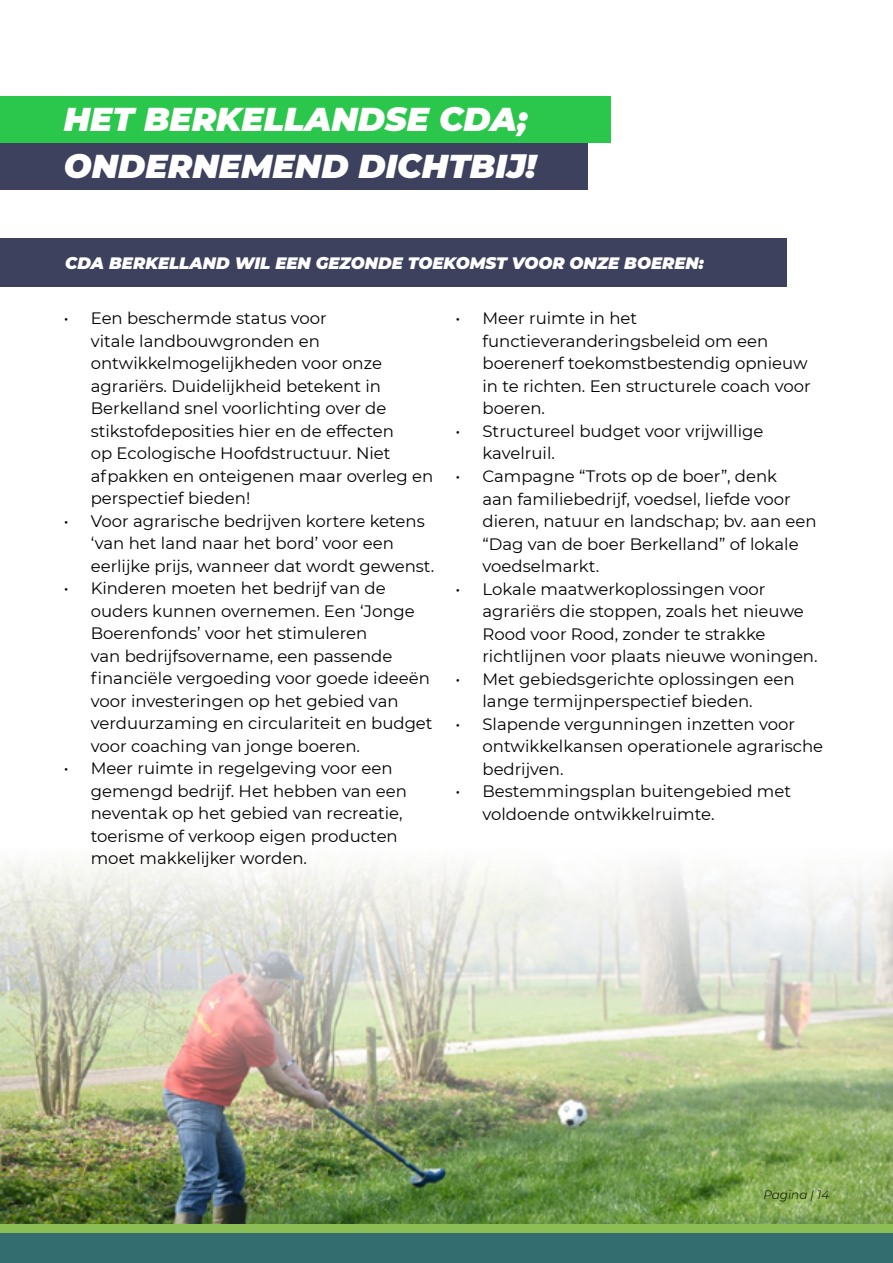
<style>
.page{position:relative;width:893px;height:1263px;background:#fff}
.page>*{position:absolute;margin:0;border:0;box-sizing:border-box;transform-origin:0 0}
.t1{font:italic 900 33px/46.8px "Montserrat";color:#fff}
.t2{font:16.5px/22.5px "Montserrat";color:#000}
.t3{font:italic 900 16.5px "Montserrat";color:#fff}
.t4{font:italic 300 12px "Montserrat";color:#000}
</style>
<div class="page">
<img style="left:0;top:863px;width:893px;height:362px">
<div style="left:0;top:1225px;width:893px;height:8px;background:#8dbe56"></div>
<div style="left:0;top:1233px;width:893px;height:30px;background:#336d70"></div>
<div style="left:0;top:96px;width:611px;height:47px;background:#2bc74d"></div>
<div style="left:0;top:143px;width:587px;height:47px;background:#3d415d"></div>
<div style="left:0;top:239px;width:786px;height:48px;background:#3d415d"></div>
<h1 class="t1" style="left:64px;top:94px;width:474px">HET BERKELLANDSE CDA;<br>ONDERNEMEND DICHTBIJ!</h1>
<p class="t3" style="left:65px;top:251px;width:640px">CDA BERKELLAND WIL EEN GEZONDE TOEKOMST VOOR ONZE BOEREN:</p>
<p class="t2" style="left:91px;top:307px;width:344px;text-indent:-27px">• Een beschermde status voor<br>vitale landbouwgronden en ontwikkelmogelijkheden voor onze agrariërs. Duidelijkheid betekent in Berkelland snel voorlichting over de stikstofdeposities hier en de effecten<br>op Ecologische Hoofdstructuur. Niet afpakken en onteigenen maar overleg en perspectief bieden!</p>
<p class="t2" style="left:91px;top:509px;width:345px;text-indent:-27px">• Voor agrarische bedrijven kortere ketens ‘van het land naar het bord’ voor een eerlijke prijs, wanneer dat wordt gewenst.</p>
<p class="t2" style="left:91px;top:577px;width:343px;text-indent:-27px">• Kinderen moeten het bedrijf van de ouders kunnen overnemen. Een ‘Jonge Boerenfonds’ voor het stimuleren<br>van bedrijfsovername, een passende financiële vergoeding voor goede ideeën voor investeringen op het gebied van verduurzaming en circulariteit en budget voor coaching van jonge boeren.</p>
<p class="t2" style="left:91px;top:757px;width:318px;text-indent:-27px">• Meer ruimte in regelgeving voor een gemengd bedrijf. Het hebben van een neventak op het gebied van recreatie, toerisme of verkoop eigen producten moet makkelijker worden.</p>
<p class="t2" style="left:482px;top:307px;width:330px;text-indent:-27px">• Meer ruimte in het functieveranderingsbeleid om een boerenerf toekomstbestendig opnieuw in te richten. Een structurele coach voor boeren.</p>
<p class="t2" style="left:482px;top:419px;width:282px;text-indent:-27px">• Structureel budget voor vrijwillige kavelruil.</p>
<p class="t2" style="left:482px;top:464px;width:336px;text-indent:-27px">• Campagne “Trots op de boer”, denk<br>aan familiebedrijf, voedsel, liefde voor dieren, natuur en landschap; bv. aan een “Dag van de boer Berkelland” of lokale voedselmarkt.</p>
<p class="t2" style="left:482px;top:577px;width:337px;text-indent:-27px">• Lokale maatwerkoplossingen voor agrariërs die stoppen, zoals het nieuwe Rood voor Rood, zonder te strakke richtlijnen voor plaats nieuwe woningen.</p>
<p class="t2" style="left:482px;top:667px;width:314px;text-indent:-27px">• Met gebiedsgerichte oplossingen een lange termijnperspectief bieden.</p>
<p class="t2" style="left:482px;top:712px;width:342px;text-indent:-27px">• Slapende vergunningen inzetten voor ontwikkelkansen operationele agrarische bedrijven.</p>
<p class="t2" style="left:482px;top:779px;width:310px;text-indent:-27px">• Bestemmingsplan buitengebied met voldoende ontwikkelruimte.</p>
<p class="t4" style="left:763px;top:1187px;width:67px">Pagina | 14</p>
</div>
